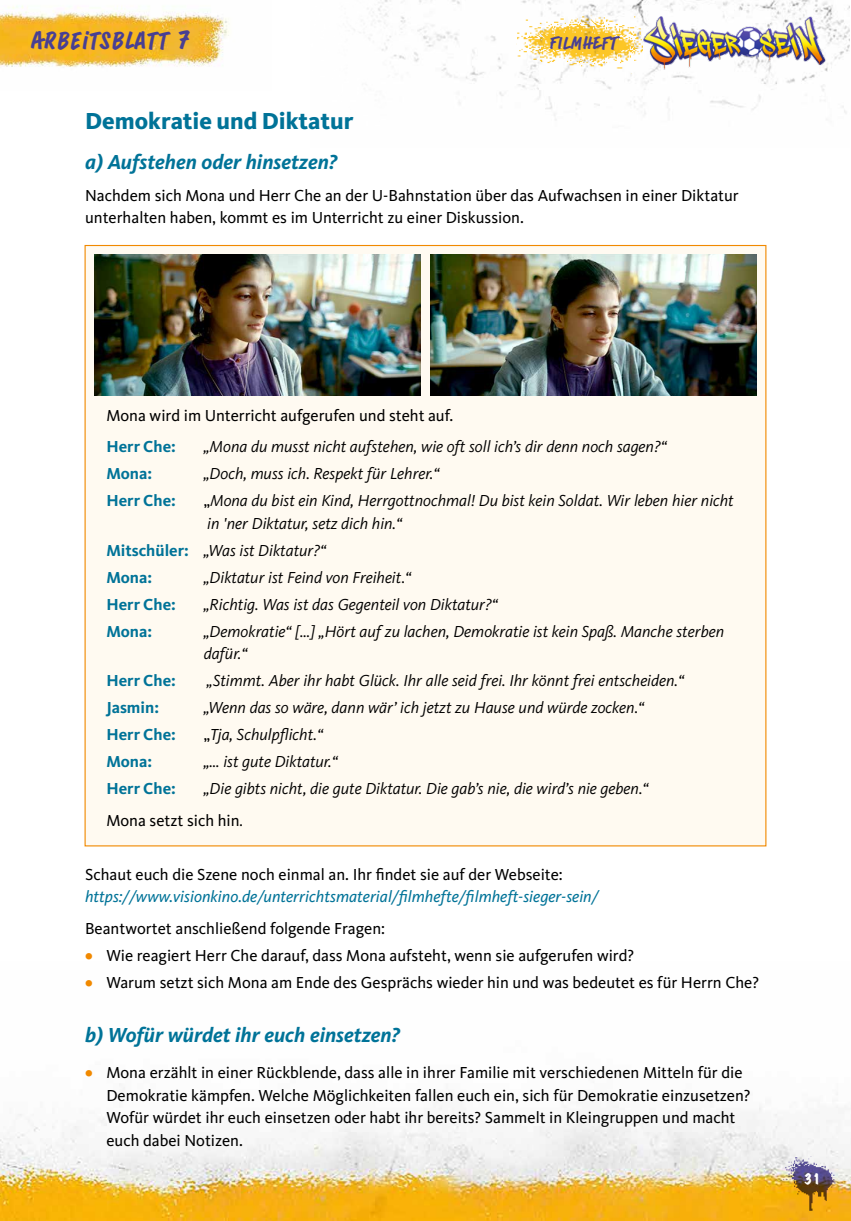
<style>
.page{position:relative;width:851px;height:1221px;background:#fff}
.page>*{position:absolute;margin:0;border:0;box-sizing:border-box;transform-origin:0 0}
.t1{font:800 24px "Kievit OT";color:#007398}
.t2{font:italic 700 21px "Kievit OT";color:#007398}
.t3{font:700 19.8px "Sandwich Marker Pro";letter-spacing:.05em;color:#483f93}
.Fließtext{font:16.5px/22.5px "Kievit OT";color:#000}
.Fließtext-2{font:italic 16.5px/22.5px "Kievit OT";color:#000}
.Fließtext-3{font:italic 16.5px "Kievit OT";color:#007398}
.Fließtext-4{font:700 16.5px "Kievit OT";color:#007398}
.t4{font:700 14.25px "Sandwich Marker Pro";letter-spacing:.075em;color:#483f93}
.t5{font:expanded 13.05px "Marker Felt";color:#fff}
.s1{font-size:21.45px}
.s2{font-style:normal}
.s3{font-weight:700;font-style:normal;color:#007398}
.s4{font-style:italic}
.s5{font-weight:800;color:#f18900}
</style>
<div class="page">
<img style="left:354px;top:0;width:495px;height:120px">
<img style="left:0;top:5px;width:230px;height:63px">
<img style="left:517px;top:14px;width:120px;height:59px">
<img style="left:637px;top:7px;width:197px;height:71px">
<img style="left:0;top:1084px;width:850px;height:136px">
<img style="left:783px;top:1156px;width:56px;height:55px">
<div style="left:84px;top:245px;width:682px;height:601px;background:#fffaf1"></div>
<img style="left:95px;top:254px;width:325px;height:141px">
<img style="left:430px;top:254px;width:326px;height:141px">
<h2 class="t3" style="left:31px;top:31px;width:159px">ARBEITSBLATT <span class="s1">7</span></h2>
<p class="t4" style="left:549px;top:36px;width:69px">FILMHEFT</p>
<h2 class="t1" style="left:85px;top:107px;width:270px">Demokratie und Diktatur</h2>
<h2 class="t2" style="left:85px;top:150px;width:254px">a) Aufstehen oder hinsetzen?</h2>
<p class="Fließtext" style="left:85px;top:184px;width:655px">Nachdem sich Mona und Herr Che an der U-Bahnstation über das Aufwachsen in einer Diktatur unterhalten haben, kommt es im Unterricht zu einer Diskussion.</p>
<p class="Fließtext" style="left:106px;top:404px;width:348px">Mona wird im Unterricht aufgerufen und steht auf.</p>
<p class="Fließtext-4" style="left:106px;top:437px;width:71px">Herr Che:</p>
<p class="Fließtext-2" style="left:204px;top:435px;width:464px">„Mona du musst nicht aufstehen, wie oft soll ich’s dir denn noch sagen?“</p>
<p class="Fließtext-4" style="left:106px;top:464px;width:47px">Mona:</p>
<p class="Fließtext-2" style="left:204px;top:462px;width:237px">„Doch, muss ich. Respekt für Lehrer.“</p>
<p class="Fließtext-4" style="left:106px;top:491px;width:71px">Herr Che:</p>
<p class="Fließtext-2" style="left:204px;top:489px;width:531px"><span class="s2">„</span>Mona du bist ein Kind, Herrgottnochmal! Du bist kein Soldat. Wir leben hier nicht in 'ner Diktatur, setz dich hin.“</p>
<p class="Fließtext-2" style="left:106px;top:539px;width:221px"><span class="s3">Mitschüler:</span> „Was ist Diktatur?“</p>
<p class="Fließtext-4" style="left:106px;top:567px;width:47px">Mona:</p>
<p class="Fließtext-2" style="left:204px;top:566px;width:209px">„Diktatur ist Feind von Freiheit.“</p>
<p class="Fließtext-4" style="left:106px;top:594px;width:71px">Herr Che:</p>
<p class="Fließtext-2" style="left:204px;top:593px;width:295px">„Richtig. Was ist das Gegenteil von Diktatur?“</p>
<p class="Fließtext-4" style="left:106px;top:621px;width:47px">Mona:</p>
<p class="Fließtext-2" style="left:204px;top:620px;width:522px">„Demokratie“ […] „Hört auf zu lachen, Demokratie ist kein Spaß. Manche sterben dafür.“</p>
<p class="Fließtext-4" style="left:106px;top:671px;width:71px">Herr Che:</p>
<p class="Fließtext-2" style="left:207px;top:669px;width:478px">„Stimmt. Aber ihr habt Glück. Ihr alle seid frei. Ihr könnt frei entscheiden.“</p>
<p class="Fließtext-4" style="left:106px;top:698px;width:54px">Jasmin:</p>
<p class="Fließtext-2" style="left:204px;top:696px;width:442px">„Wenn das so wäre, dann wär’ ich jetzt zu Hause und würde zocken.“</p>
<p class="Fließtext-4" style="left:106px;top:725px;width:71px">Herr Che:</p>
<p class="Fließtext-2" style="left:204px;top:723px;width:121px"><span class="s2">„</span>Tja, Schulpflicht.“</p>
<p class="Fließtext-4" style="left:106px;top:752px;width:47px">Mona:</p>
<p class="Fließtext-2" style="left:204px;top:750px;width:135px">„… ist gute Diktatur.“</p>
<p class="Fließtext-4" style="left:106px;top:779px;width:71px">Herr Che:</p>
<p class="Fließtext-2" style="left:204px;top:777px;width:446px">„Die gibts nicht, die gute Diktatur. Die gab’s nie, die wird’s nie geben.“</p>
<p class="Fließtext" style="left:106px;top:809px;width:138px">Mona setzt sich hin<span class="s4">.</span></p>
<p class="Fließtext" style="left:85px;top:863px;width:479px">Schaut euch die Szene noch einmal an. Ihr findet sie auf der Webseite:</p>
<p class="Fließtext-3" style="left:85px;top:887px;width:515px">https://www.visionkino.de/unterrichtsmaterial/filmhefte/filmheft-sieger-sein/</p>
<p class="Fließtext" style="left:85px;top:917px;width:301px">Beantwortet anschließend folgende Fragen:</p>
<p class="Fließtext" style="left:85px;top:944px;width:550px"><span class="s5">•</span> Wie reagiert Herr Che darauf, dass Mona aufsteht, wenn sie aufgerufen wird?</p>
<p class="Fließtext" style="left:85px;top:971px;width:675px"><span class="s5">•</span> Warum setzt sich Mona am Ende des Gesprächs wieder hin und was bedeutet es für Herrn Che?</p>
<h2 class="t2" style="left:85px;top:1022px;width:316px">b) Wofür würdet ihr euch einsetzen?</h2>
<p class="Fließtext" style="left:85px;top:1061px;width:658px"><span class="s5">•</span> Mona erzählt in einer Rückblende, dass alle in ihrer Familie mit verschiedenen Mitteln für die</p>
<p class="Fließtext" style="left:106px;top:1083px;width:645px">Demokratie kämpfen. Welche Möglichkeiten fallen euch ein, sich für Demokratie einzusetzen?</p>
<p class="Fließtext" style="left:106px;top:1106px;width:630px">Wofür würdet ihr euch einsetzen oder habt ihr bereits? Sammelt in Kleingruppen und macht euch dabei Notizen.</p>
<p class="t5" style="left:803px;top:1168px;width:19px">31</p>
</div>
